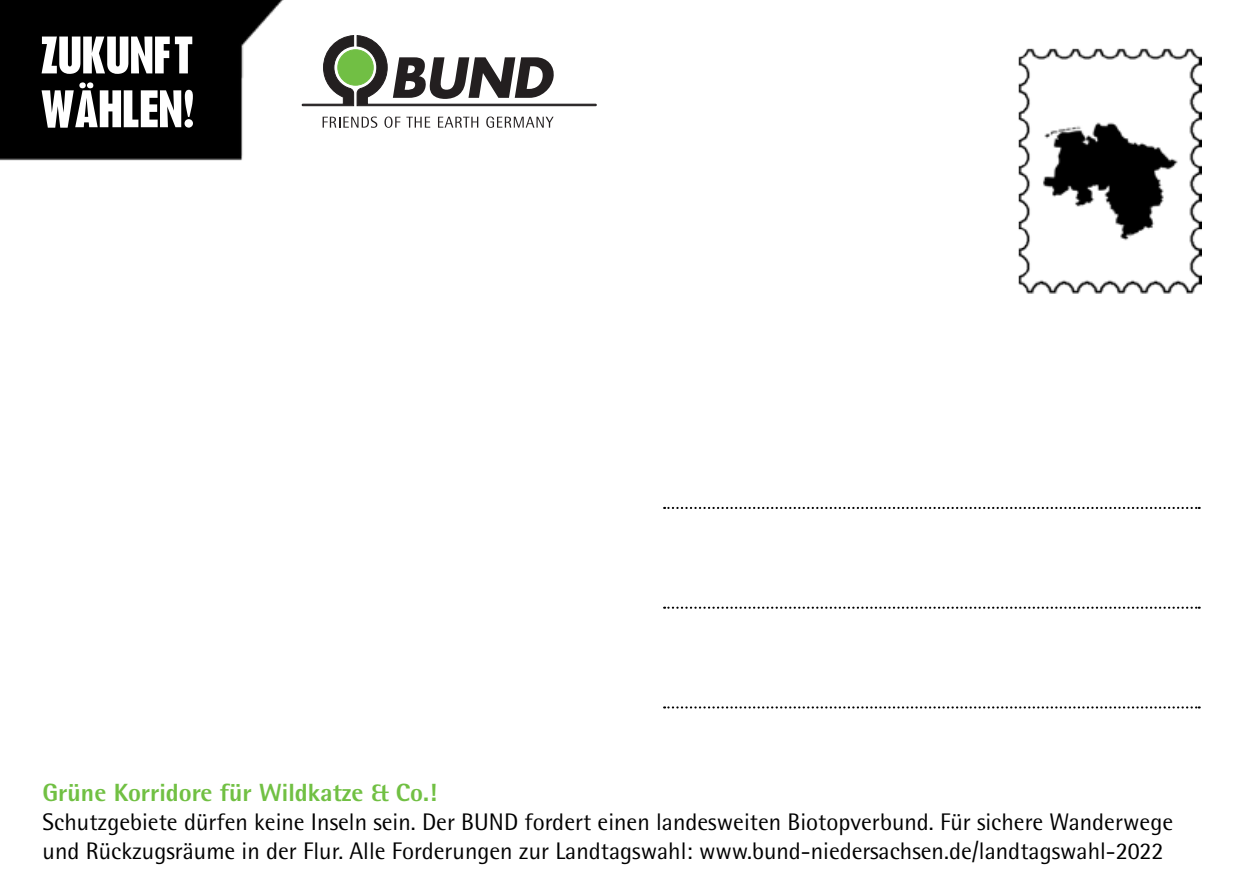
<style>
.page{position:relative;width:1259px;height:893px;background:#fff}
.page>*{position:absolute;margin:0;border:0;box-sizing:border-box;transform-origin:0 0}
.t1{font:52.5px "Placebo Normal";letter-spacing:.01em;color:#fff}
.t2{font:800 24.9px "Rotis Semi Sans Std";color:#71c043}
.t3{font:24px "Rotis Semi Sans Std";color:#000}
</style>
<div class="page">
<img style="left:0;top:0;width:284px;height:161px">
<svg style="left:302px;top:35px;width:294px;height:71px"></svg>
<svg style="left:322px;top:117px;width:55px;height:11px"></svg>
<svg style="left:384px;top:117px;width:8px;height:11px"></svg>
<svg style="left:395px;top:117px;width:5px;height:11px"></svg>
<svg style="left:406px;top:117px;width:24px;height:11px"></svg>
<svg style="left:438px;top:117px;width:40px;height:11px"></svg>
<svg style="left:486px;top:117px;width:67px;height:11px"></svg>
<img style="left:1018px;top:48px;width:183px;height:245px">
<svg style="left:664px;top:507px;width:535px;height:2px"></svg>
<svg style="left:664px;top:706px;width:535px;height:2px"></svg>
<svg style="left:664px;top:607px;width:535px;height:2px"></svg>
<p class="t1" style="left:41px;top:28px;width:153px">ZUKUNFT</p>
<p class="t1" style="left:41px;top:81px;width:155px">WÄHLEN!</p>
<p class="t2" style="left:43px;top:777px;width:396px">Grüne Korridore für Wildkatze &amp; Co.!</p>
<p class="t3" style="left:43px;top:808px;width:1132px">Schutzgebiete dürfen keine Inseln sein. Der BUND fordert einen landesweiten Biotopverbund. Für sichere Wanderwege</p>
<p class="t3" style="left:43px;top:836px;width:1122px">und Rückzugsräume in der Flur. Alle Forderungen zur Landtagswahl: www.bund-niedersachsen.de/landtagswahl-2022</p>
</div>
